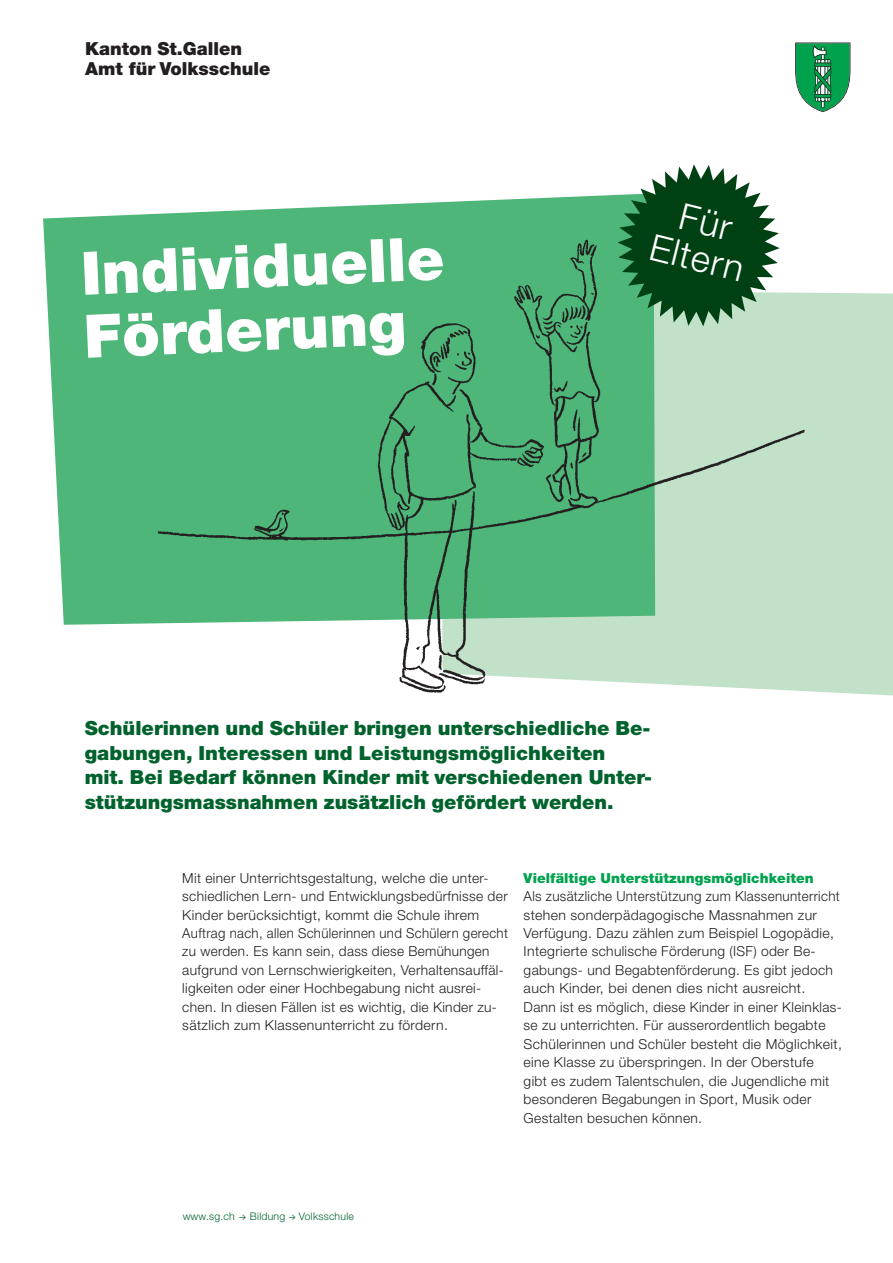
<style>
.page{position:relative;width:893px;height:1263px;background:#fff}
.page>*{position:absolute;margin:0;border:0;box-sizing:border-box;transform-origin:0 0}
.t1{font:900 60px/62.8px "Helvetica Neue LT Std";color:#fff}
.t2{font:300 36.6px/36.6px "Helvetica Neue LT Std";color:#fff;text-align:center}
.t3{font:900 19.5px/24.6px "Helvetica Neue LT Std";color:#00622c}
.t4{font:900 18px/19.8px "Helvetica Neue LT Std";color:#231f20}
.t5{font:300 13.8px/18.5px "Helvetica Neue LT Std";letter-spacing:.025em;color:#231f20}
.t6{font:900 13.8px "Helvetica Neue LT Std";letter-spacing:.005em;color:#00a24e}
.t7{font:300 10.5px "Helvetica Neue LT Std";letter-spacing:.02em;color:#00622c}
.s1{font-family:"Akkurat Std";font-weight:400;font-size:8.7px}
</style>
<div class="page">
<svg style="left:795px;top:43px;width:55px;height:69px"></svg>
<div style="left:812px;top:292px;width:81px;height:403px;background:#c2e1c9"></div>
<svg style="left:43px;top:195px;width:574px;height:430px;fill:#4db678"></svg>
<svg style="left:617px;top:164px;width:159px;height:67px"></svg>
<img style="left:138px;top:231px;width:674px;height:462px">
<h3 class="t4" style="left:85px;top:39px;width:187px">Kanton St.Gallen<br>Amt für Volksschule</h3>
<h1 class="t1" style="left:79px;top:243px;width:365px;rotate:-3deg">Individuelle<br>Förderung</h1>
<h2 class="t2" style="left:664px;top:192px;width:97px;rotate:14deg">Für<br>Eltern</h2>
<h3 class="t3" style="left:85px;top:716px;width:569px">Schülerinnen und Schüler bringen unterschiedliche Be&shy;gabungen, Interessen und Leistungsmöglichkeiten<br>mit. Bei Bedarf können Kinder mit verschiedenen Unter&shy;stützungsmassnahmen zusätzlich gefördert werden.</h3>
<p class="t5" style="left:182px;top:868px;width:327px">Mit einer Unterrichtsgestaltung, welche die unter&shy;schiedlichen Lern- und Entwicklungsbedürfnisse der Kinder berücksichtigt, kommt die Schule ihrem Auftrag nach, allen Schülerinnen und Schülern gerecht zu werden. Es kann sein, dass diese Bemühungen aufgrund von Lernschwierigkeiten, Verhaltensauffäl&shy;ligkeiten oder einer Hochbegabung nicht ausrei&shy;chen. In diesen Fällen ist es wichtig, die Kinder zu&shy;sätzlich zum Klassenunterricht zu fördern.</p>
<p class="t6" style="left:524px;top:869px;width:292px">Vielfältige Unterstützungsmöglichkeiten</p>
<p class="t5" style="left:524px;top:887px;width:320px">Als zusätzliche Unterstützung zum Klassenunterricht stehen sonderpädagogische Massnahmen zur Verfügung. Dazu zählen zum Beispiel Logopädie, Integrierte schulische Förderung (ISF) oder Be&shy;gabungs- und Begabtenförderung. Es gibt jedoch auch Kinder, bei denen dies nicht ausreicht.<br>Dann ist es möglich, diese Kinder in einer Kleinklas&shy;se zu unterrichten. Für ausserordentlich begabte Schülerinnen und Schüler besteht die Möglichkeit, eine Klasse zu überspringen. In der Oberstufe<br>gibt es zudem Talentschulen, die Jugendliche mit besonderen Begabungen in Sport, Musik oder Gestalten besuchen können.</p>
<p class="t7" style="left:183px;top:1210px;width:173px">www.sg.ch <span class="s1">→</span> Bildung <span class="s1">→</span> Volksschule</p>
</div>
